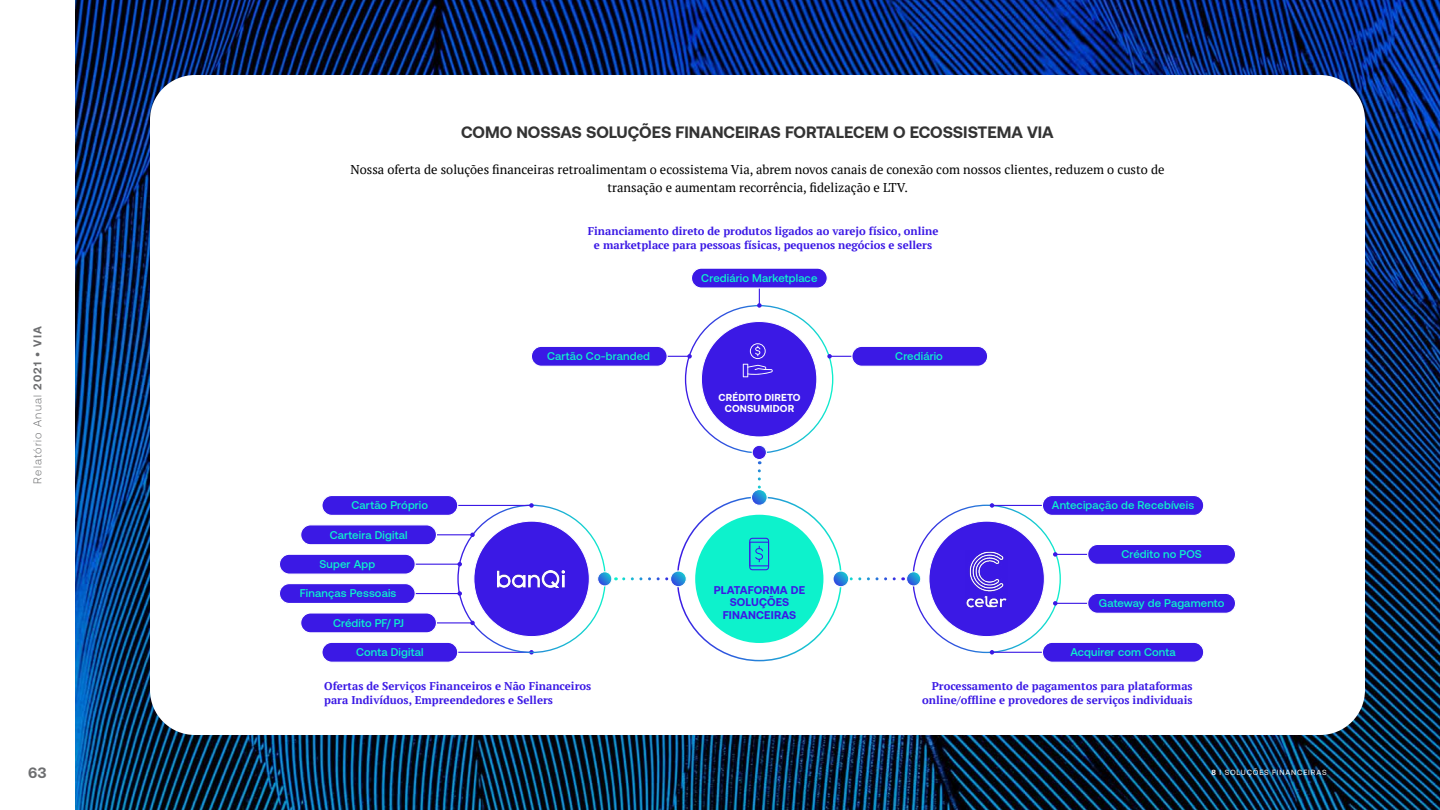
<style>
.page{position:relative;width:1440px;height:810px;background:#fff}
.page>*{position:absolute;margin:0;border:0;box-sizing:border-box;transform-origin:0 0}
.t1{font:700 16.5px "Aeonik";color:#333}
.t2{font:700 15px "Aeonik";color:#6d6e70}
.t3{font:12.75px/18px "PT Serif";color:#000;text-align:center}
.t4{font:700 11.25px/13.5px "PT Serif";color:#3b19e5}
.t5{font:500 11.25px "Aeonik";letter-spacing:.015em;color:#0df2cc}
.t6{font:700 11.25px/12.4px "Aeonik";letter-spacing:.01em;color:#3b19e5;text-align:center}
.t7{font:300 11.25px "Aeonik";letter-spacing:.105em;color:#6d6e70}
.t8{font:700 10.12px/11.1px "Aeonik";letter-spacing:.015em;color:#fff;text-align:center}
.t9{font:7.5px "Aeonik";letter-spacing:.11em;color:#fff}
.s1{font-weight:700}
</style>
<div class="page">
<img style="left:75px;top:0;width:1365px;height:810px">
<div style="left:150px;top:75px;width:1215px;height:660px;background:#fff;border-radius:45px"></div>
<div style="left:695px;top:515px;width:128px;height:128px;background:#0df2cc;border-radius:50%"></div>
<svg style="left:758px;top:471px;width:3px;height:18px"></svg>
<svg style="left:749px;top:538px;width:20px;height:32px"></svg>
<div style="left:701px;top:322px;width:116px;height:115px;background:#3b19e5;border-radius:50%"></div>
<hr style="left:830px;top:356px;width:90px;height:1px;background:#3b19e5">
<svg style="left:827px;top:354px;width:5px;height:5px"></svg>
<svg style="left:757px;top:289px;width:5px;height:19px"></svg>
<hr style="left:600px;top:356px;width:90px;height:1px;background:#3b19e5">
<svg style="left:687px;top:354px;width:5px;height:5px"></svg>
<div style="left:531px;top:346px;width:136px;height:20px;background:#3b19e5;border-radius:10px"></div>
<div style="left:531px;top:346px;width:137px;height:21px;border:1px solid #fff;border-radius:10px"></div>
<div style="left:852px;top:346px;width:136px;height:20px;background:#3b19e5;border-radius:10px"></div>
<div style="left:851px;top:346px;width:137px;height:21px;border:1px solid #fff;border-radius:10px"></div>
<div style="left:691px;top:268px;width:136px;height:20px;background:#3b19e5;border-radius:10px"></div>
<div style="left:691px;top:268px;width:137px;height:21px;border:1px solid #fff;border-radius:10px"></div>
<svg style="left:743px;top:343px;width:30px;height:34px"></svg>
<svg style="left:849px;top:577px;width:45px;height:3px"></svg>
<div style="left:929px;top:521px;width:115px;height:116px;background:#3b19e5;border-radius:50%"></div>
<hr style="left:992px;top:505px;width:90px;height:1px;background:#3b19e5">
<svg style="left:990px;top:503px;width:4px;height:5px"></svg>
<hr style="left:992px;top:652px;width:90px;height:1px;background:#3b19e5">
<svg style="left:990px;top:650px;width:4px;height:5px"></svg>
<div style="left:1042px;top:496px;width:162px;height:19px;background:#3b19e5;border-radius:10px"></div>
<div style="left:1042px;top:495px;width:162px;height:21px;border:1px solid #fff;border-radius:10px"></div>
<hr style="left:1055px;top:554px;width:90px;height:1px;background:#3b19e5">
<svg style="left:1053px;top:552px;width:5px;height:5px"></svg>
<div style="left:1088px;top:544px;width:148px;height:20px;background:#3b19e5;border-radius:10px"></div>
<div style="left:1087px;top:544px;width:149px;height:21px;border:1px solid #fff;border-radius:10px"></div>
<hr style="left:1055px;top:603px;width:90px;height:1px;background:#3b19e5">
<svg style="left:1053px;top:601px;width:5px;height:5px"></svg>
<div style="left:1088px;top:593px;width:148px;height:20px;background:#3b19e5;border-radius:10px"></div>
<div style="left:1087px;top:593px;width:149px;height:21px;border:1px solid #fff;border-radius:10px"></div>
<div style="left:1042px;top:642px;width:162px;height:20px;background:#3b19e5;border-radius:10px"></div>
<div style="left:1042px;top:642px;width:162px;height:21px;border:1px solid #fff;border-radius:10px"></div>
<svg style="left:907px;top:572px;width:14px;height:14px"></svg>
<div style="left:906px;top:571px;width:15px;height:15px;border:1px solid #fff;border-radius:50%"></div>
<img style="left:966px;top:551px;width:41px;height:57px">
<svg style="left:616px;top:577px;width:51px;height:3px"></svg>
<hr style="left:441px;top:652px;width:90px;height:1px;background:#3b19e5">
<div style="left:474px;top:521px;width:115px;height:116px;background:#3b19e5;border-radius:50%"></div>
<hr style="left:441px;top:505px;width:90px;height:1px;background:#3b19e5">
<svg style="left:529px;top:503px;width:5px;height:5px"></svg>
<div style="left:322px;top:496px;width:136px;height:19px;background:#3b19e5;border-radius:10px"></div>
<div style="left:321px;top:495px;width:137px;height:21px;border:1px solid #fff;border-radius:10px"></div>
<hr style="left:382px;top:534px;width:90px;height:1px;background:#3b19e5">
<svg style="left:470px;top:533px;width:5px;height:4px"></svg>
<div style="left:301px;top:525px;width:135px;height:20px;background:#3b19e5;border-radius:10px"></div>
<div style="left:300px;top:524px;width:137px;height:21px;border:1px solid #fff;border-radius:10px"></div>
<hr style="left:370px;top:564px;width:90px;height:1px;background:#3b19e5">
<svg style="left:457px;top:562px;width:5px;height:4px"></svg>
<div style="left:279px;top:554px;width:136px;height:20px;background:#3b19e5;border-radius:10px"></div>
<div style="left:279px;top:554px;width:137px;height:21px;border:1px solid #fff;border-radius:10px"></div>
<hr style="left:370px;top:593px;width:90px;height:1px;background:#3b19e5">
<svg style="left:457px;top:591px;width:5px;height:5px"></svg>
<div style="left:279px;top:584px;width:136px;height:19px;background:#3b19e5;border-radius:10px"></div>
<div style="left:279px;top:583px;width:137px;height:21px;border:1px solid #fff;border-radius:10px"></div>
<hr style="left:382px;top:622px;width:90px;height:1px;background:#3b19e5">
<svg style="left:470px;top:621px;width:5px;height:4px"></svg>
<div style="left:301px;top:613px;width:135px;height:20px;background:#3b19e5;border-radius:10px"></div>
<div style="left:300px;top:612px;width:137px;height:21px;border:1px solid #fff;border-radius:10px"></div>
<div style="left:322px;top:642px;width:136px;height:20px;background:#3b19e5;border-radius:10px"></div>
<div style="left:321px;top:642px;width:137px;height:21px;border:1px solid #fff;border-radius:10px"></div>
<svg style="left:598px;top:572px;width:14px;height:14px"></svg>
<div style="left:597px;top:571px;width:15px;height:15px;border:1px solid #fff;border-radius:50%"></div>
<img style="left:498px;top:570px;width:67px;height:17px">
<svg style="left:751px;top:490px;width:16px;height:15px"></svg>
<div style="left:751px;top:489px;width:17px;height:17px;border:1px solid #fff;border-radius:50%"></div>
<svg style="left:671px;top:571px;width:15px;height:16px"></svg>
<div style="left:670px;top:570px;width:17px;height:17px;border:1px solid #fff;border-radius:50%"></div>
<svg style="left:833px;top:571px;width:16px;height:16px"></svg>
<div style="left:832px;top:570px;width:17px;height:17px;border:1px solid #fff;border-radius:50%"></div>
<svg style="left:752px;top:445px;width:14px;height:15px"></svg>
<div style="left:752px;top:445px;width:15px;height:15px;border:1px solid #fff;border-radius:50%"></div>
<p class="t7" style="left:31px;top:484px;width:159px;rotate:-90deg">Relatório Anual <span class="s1">2021 • VIA</span></p>
<h2 class="t2" style="left:28px;top:764px;width:20px">63</h2>
<h1 class="t1" style="left:461px;top:123px;width:594px">COMO NOSSAS SOLUÇÕES FINANCEIRAS FORTALECEM O ECOSSISTEMA VIA</h1>
<p class="t3" style="left:350px;top:160px;width:816px">Nossa oferta de soluções financeiras retroalimentam o ecossistema Via, abrem novos canais de conexão com nossos clientes, reduzem o custo de transação e aumentam recorrência, fidelização e LTV.</p>
<p class="t4" style="left:588px;top:224px;width:352px;text-align:center">Financiamento direto de produtos ligados ao varejo físico, online e marketplace para pessoas físicas, pequenos negócios e sellers</p>
<p class="t5" style="left:701px;top:272px;width:118px">Crediário Marketplace</p>
<p class="t5" style="left:547px;top:350px;width:104px">Cartão Co-branded</p>
<p class="t5" style="left:895px;top:350px;width:49px">Crediário</p>
<p class="t5" style="left:352px;top:499px;width:78px">Cartão Próprio</p>
<p class="t5" style="left:330px;top:529px;width:79px">Carteira Digital</p>
<p class="t5" style="left:320px;top:558px;width:57px">Super App</p>
<p class="t5" style="left:300px;top:587px;width:98px">Finanças Pessoais</p>
<p class="t5" style="left:333px;top:617px;width:73px">Crédito PF/ PJ</p>
<p class="t5" style="left:356px;top:646px;width:69px">Conta Digital</p>
<p class="t8" style="left:718px;top:392px;width:84px">CRÉDITO DIRETO<br>CONSUMIDOR</p>
<p class="t6" style="left:714px;top:584px;width:93px">PLATAFORMA DE<br>SOLUÇÕES<br>FINANCEIRAS</p>
<p class="t5" style="left:1052px;top:499px;width:144px">Antecipação de Recebíveis</p>
<p class="t5" style="left:1121px;top:548px;width:82px">Crédito no POS</p>
<p class="t5" style="left:1099px;top:597px;width:127px">Gateway de Pagamento</p>
<p class="t5" style="left:1070px;top:646px;width:107px">Acquirer com Conta</p>
<p class="t4" style="left:324px;top:679px;width:269px">Ofertas de Serviços Financeiros e Não Financeiros para Indivíduos, Empreendedores e Sellers</p>
<p class="t4" style="left:922px;top:679px;width:272px;text-align:right">Processamento de pagamentos para plataformas online/offline e provedores de serviços individuais</p>
<p class="t9" style="left:1212px;top:768px;width:116px"><span class="s1">8</span> | SOLUÇÕES FINANCEIRAS</p>
</div>
